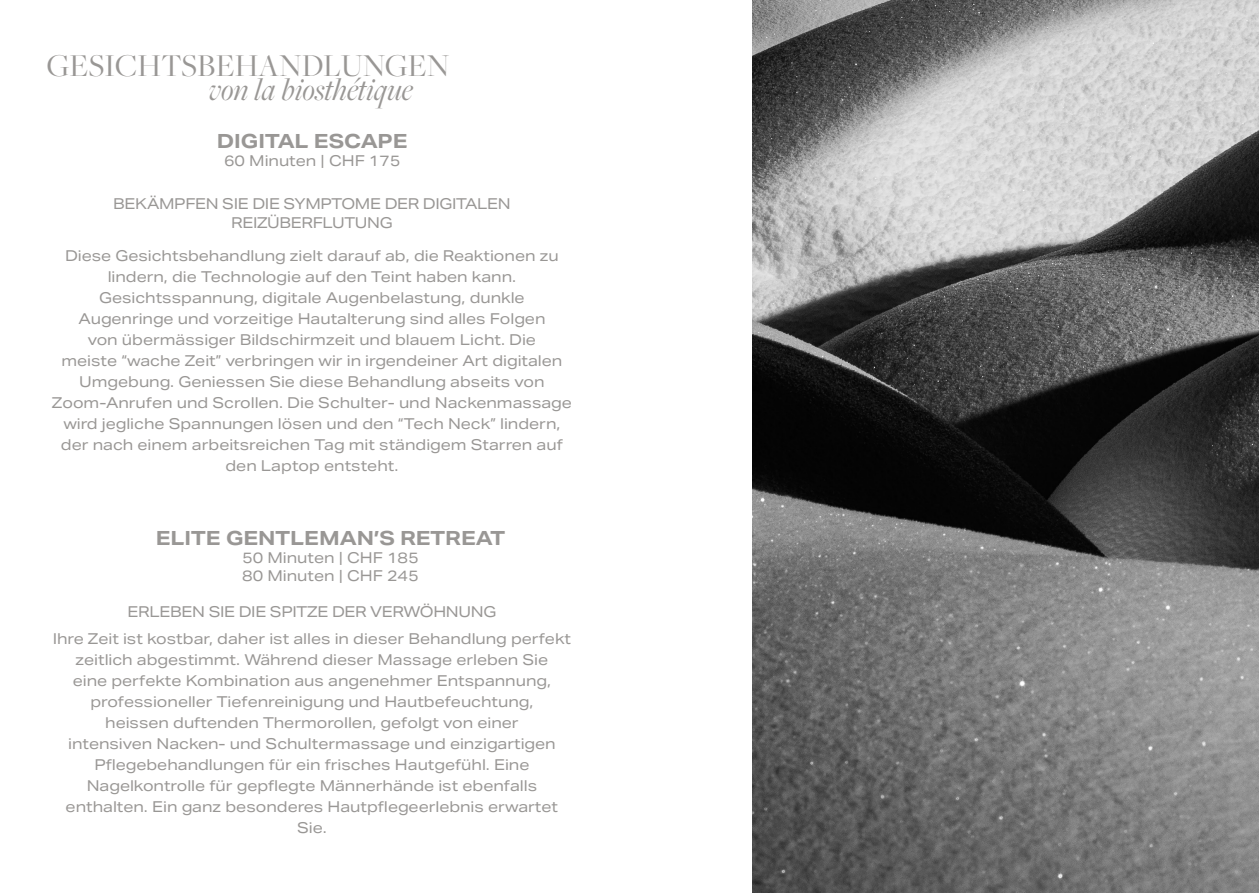
<style>
.page{position:relative;width:1259px;height:893px;background:#fff}
.page>*{position:absolute;margin:0;border:0;box-sizing:border-box;transform-origin:0 0}
.t1{font:33px/24px "Freight Big Pro";color:#999795}
.t2{font:700 19.5px "Aktiv Grotesk Ex";color:#999795}
.t3{font:15px/21px "Aktiv Grotesk Ex";color:#999795;text-align:center}
.t4{font:15px/19.5px "Aktiv Grotesk Ex";letter-spacing:-.02em;color:#999795;text-align:center}
.s1{font-style:italic}
</style>
<div class="page">
<img style="left:753px;top:0;width:506px;height:893px">
<p class="t1" style="left:209px;top:53px;width:242px;text-indent:-162px">GESICHTSBEHANDLUNGEN <span class="s1">von la biosthétique</span></p>
<p class="t2" style="left:217px;top:129px;width:192px">DIGITAL ESCAPE</p>
<p class="t3" style="left:224px;top:150px;width:178px">60 Minuten | CHF 175</p>
<p class="t4" style="left:113px;top:194px;width:399px">BEKÄMPFEN SIE DIE SYMPTOME DER DIGITALEN<br>REIZÜBERFLUTUNG</p>
<p class="t3" style="left:52px;top:246px;width:521px">Diese Gesichtsbehandlung zielt darauf ab, die Reaktionen zu lindern, die Technologie auf den Teint haben kann.<br>Gesichtsspannung, digitale Augenbelastung, dunkle Augenringe und vorzeitige Hautalterung sind alles Folgen<br>von übermässiger Bildschirmzeit und blauem Licht. Die<br>meiste “wache Zeit” verbringen wir in irgendeiner Art digitalen Umgebung. Geniessen Sie diese Behandlung abseits von Zoom-Anrufen und Scrollen. Die Schulter- und Nackenmassage wird jegliche Spannungen lösen und den “Tech Neck” lindern, der nach einem arbeitsreichen Tag mit ständigem Starren auf den Laptop entsteht.</p>
<p class="t2" style="left:156px;top:527px;width:351px">ELITE GENTLEMAN’S RETREAT</p>
<p class="t3" style="left:242px;top:549px;width:178px;line-height:18px;text-align:left">50 Minuten | CHF 185<br>80 Minuten | CHF 245</p>
<p class="t4" style="left:127px;top:602px;width:370px">ERLEBEN SIE DIE SPITZE DER VERWÖHNUNG</p>
<p class="t3" style="left:53px;top:628px;width:520px">Ihre Zeit ist kostbar, daher ist alles in dieser Behandlung perfekt zeitlich abgestimmt. Während dieser Massage erleben Sie<br>eine perfekte Kombination aus angenehmer Entspannung, professioneller Tiefenreinigung und Hautbefeuchtung,<br>heissen duftenden Thermorollen, gefolgt von einer<br>intensiven Nacken- und Schultermassage und einzigartigen Pflegebehandlungen für ein frisches Hautgefühl. Eine Nagelkontrolle für gepflegte Männerhände ist ebenfalls enthalten. Ein ganz besonderes Hautpflegeerlebnis erwartet Sie.</p>
</div>
